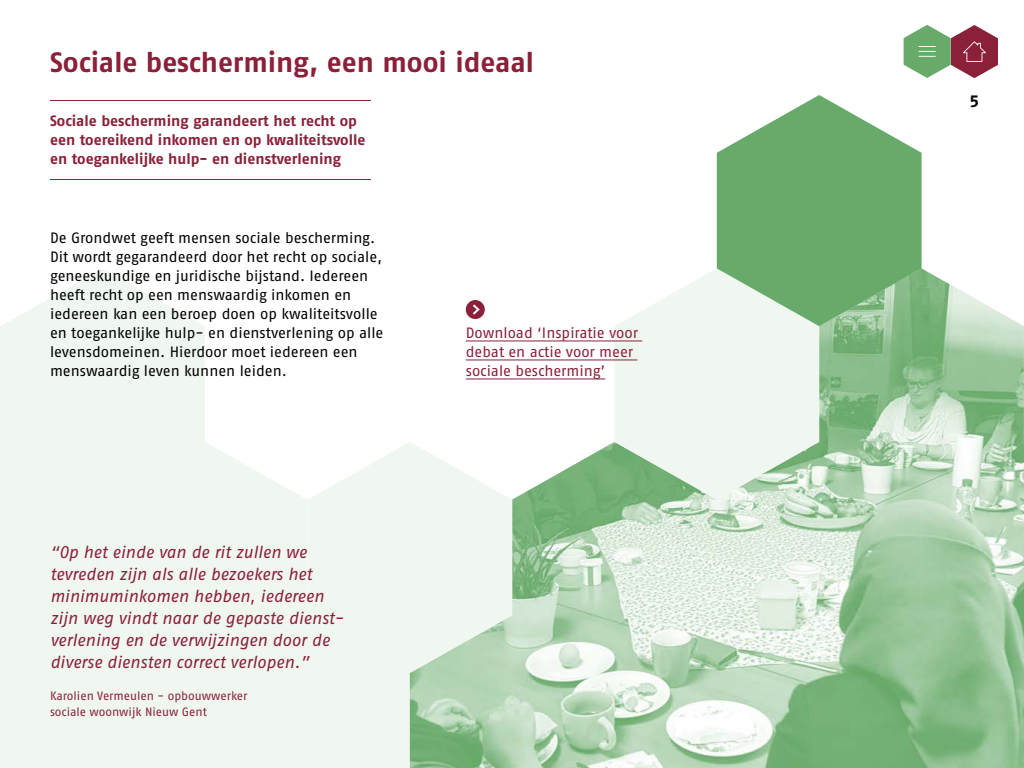
<style>
.page{position:relative;width:1024px;height:768px;background:#fff}
.page>*{position:absolute;margin:0;border:0;box-sizing:border-box;transform-origin:0 0}
.t1{font:700 28px "Fago Pro";color:#8b2039}
.t2{font:italic 17px/22px "Fago Pro";letter-spacing:-.005em;color:#8b2039}
.t3{font:700 17px "Fago Pro";color:#000}
.t4{font:15px/19px "Fago Pro";color:#000}
.t5{font:700 15px/19px "Fago Pro";color:#8b2039}
.t6{font:15px/19px "Fago Pro";color:#8b2039}
.t7{font:12px/16px "Fago Pro";color:#8b2039}
</style>
<div class="page">
<img style="left:410px;top:268px;width:614px;height:500px">
<svg style="left:0;top:269px;width:205px;height:173px;fill:#f0f7f0"></svg>
<svg style="left:614px;top:268px;width:205px;height:232px;fill:#f0f7f0"></svg>
<svg style="left:717px;top:95px;width:205px;height:231px;fill:#68aa6a"></svg>
<svg style="left:410px;top:442px;width:102px;height:231px;fill:#f0f7f0"></svg>
<div style="left:0;top:442px;width:410px;height:326px;background:#f0f7f0"></div>
<svg style="left:904px;top:25px;width:94px;height:53px"></svg>
<hr style="left:50px;top:100px;width:321px;height:1px;background:#8b2039">
<hr style="left:50px;top:179px;width:321px;height:1px;background:#8b2039">
<hr style="left:466px;top:341px;width:176px;height:1px;background:#8b2039">
<hr style="left:466px;top:360px;width:171px;height:1px;background:#8b2039">
<hr style="left:466px;top:379px;width:139px;height:1px;background:#8b2039">
<svg style="left:466px;top:300px;width:19px;height:19px"></svg>
<svg style="left:471px;top:302px;width:10px;height:15px"></svg>
<h1 class="t1" style="left:50px;top:46px;width:486px">Sociale bescherming, een mooi ideaal</h1>
<p class="t5" style="left:50px;top:111px;width:317px">Sociale bescherming garandeert het recht op een toereikend inkomen en op kwaliteitsvolle en toegankelijke hulp- en dienstverlening</p>
<p class="t4" style="left:50px;top:229px;width:335px">De Grondwet geeft mensen sociale bescherming.<br>Dit wordt gegarandeerd door het recht op sociale, geneeskundige en juridische bijstand. Iedereen heeft recht op een menswaardig inkomen en iedereen kan een beroep doen op kwaliteitsvolle en toegankelijke hulp- en dienstverlening op alle levensdomeinen. Hierdoor moet iedereen een menswaardig leven kunnen leiden.</p>
<p class="t2" style="left:50px;top:541px;width:295px">“Op het einde van de rit zullen we tevreden zijn als alle bezoekers het minimuminkomen hebben, iedereen zijn weg vindt naar de gepaste dienst&shy;verlening en de verwijzingen door de diverse diensten correct verlopen.”</p>
<p class="t7" style="left:50px;top:687px;width:199px">Karolien Vermeulen - opbouwwerker sociale woonwijk Nieuw Gent</p>
<p class="t6" style="left:466px;top:323px;width:174px">Download ‘Inspiratie voor debat en actie voor meer sociale bescherming’</p>
<p class="t3" style="left:970px;top:88px;width:11px">5</p>
</div>
